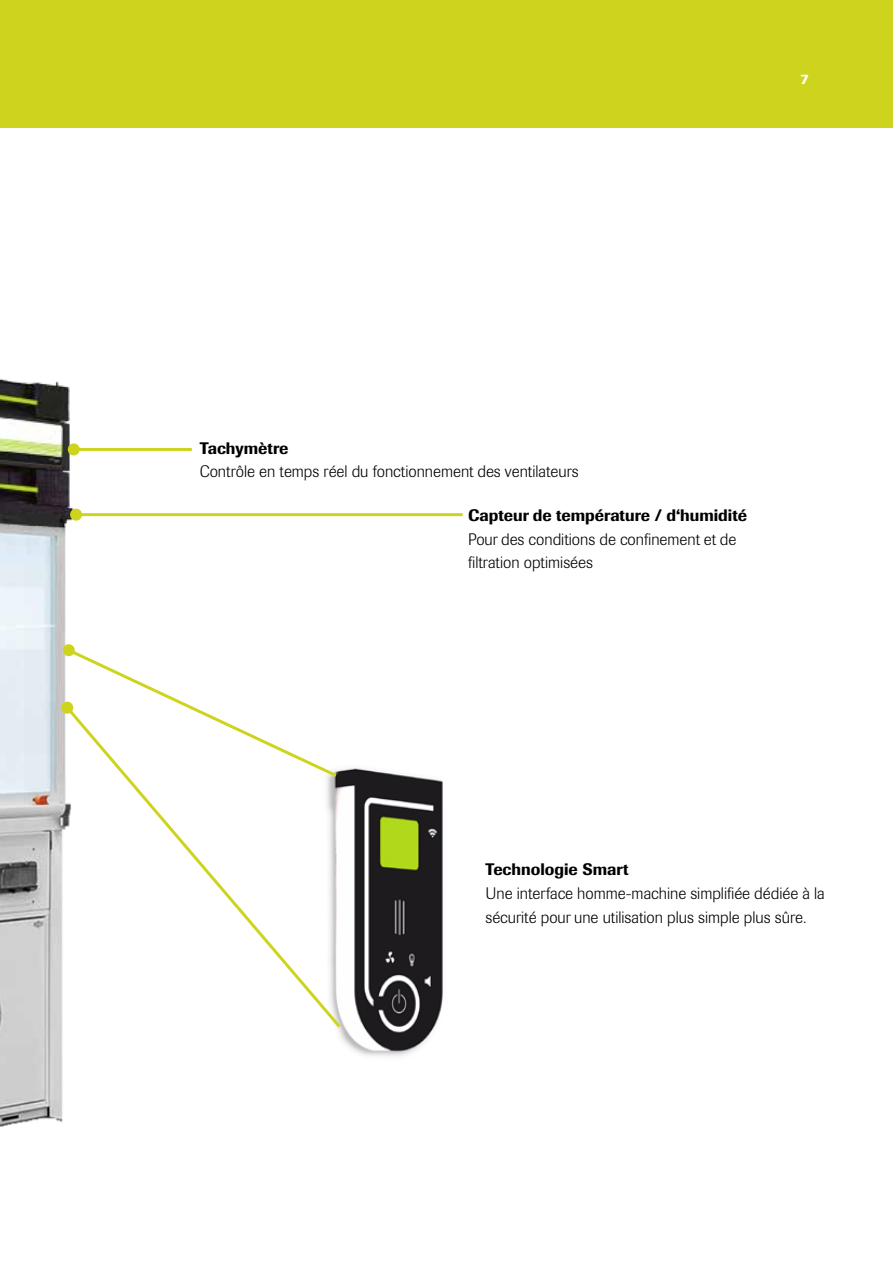
<style>
.page{position:relative;width:893px;height:1263px;background:#fff}
.page>*{position:absolute;margin:0;border:0;box-sizing:border-box;transform-origin:0 0}
.t1{font:300 16.5px/23.9px "Imago BQ";color:#000}
.t2{font:500 16.5px "Imago BQ";color:#000}
.t3{font:500 14.25px "Imago BQ";color:#fff}
</style>
<div class="page">
<img style="left:0;top:553px;width:72px;height:574px">
<img style="left:0;top:378px;width:108px;height:175px">
<hr style="left:76px;top:513px;width:387px;height:3px;background:#ced41e">
<div style="left:70px;top:509px;width:12px;height:12px;background:#ced41e;border-radius:50%"></div>
<hr style="left:74px;top:448px;width:118px;height:3px;background:#ced41e">
<div style="left:68px;top:443px;width:12px;height:12px;background:#ced41e;border-radius:50%"></div>
<div style="left:0;top:0;width:893px;height:128px;background:#ced41e"></div>
<img style="left:338px;top:768px;width:105px;height:288px">
<svg style="left:63px;top:713px;width:281px;height:318px"></svg>
<svg style="left:61px;top:702px;width:12px;height:12px"></svg>
<svg style="left:65px;top:647px;width:275px;height:132px"></svg>
<div style="left:63px;top:644px;width:12px;height:12px;background:#ced41e;border-radius:50%"></div>
<p class="t3" style="left:801px;top:70px;width:10px">7</p>
<p class="t2" style="left:200px;top:438px;width:90px">Tachymètre</p>
<p class="t1" style="left:200px;top:460px;width:381px">Contrôle en temps réel du fonctionnement des ventilateurs</p>
<p class="t2" style="left:468px;top:505px;width:280px">Capteur de température / d‘humidité</p>
<p class="t1" style="left:468px;top:527px;width:270px">Pour des conditions de confinement et de filtration optimisées</p>
<p class="t2" style="left:485px;top:860px;width:145px">Technologie Smart</p>
<p class="t1" style="left:485px;top:882px;width:341px">Une interface homme-machine simplifiée dédiée à la sécurité pour une utilisation plus simple plus sûre.</p>
</div>
